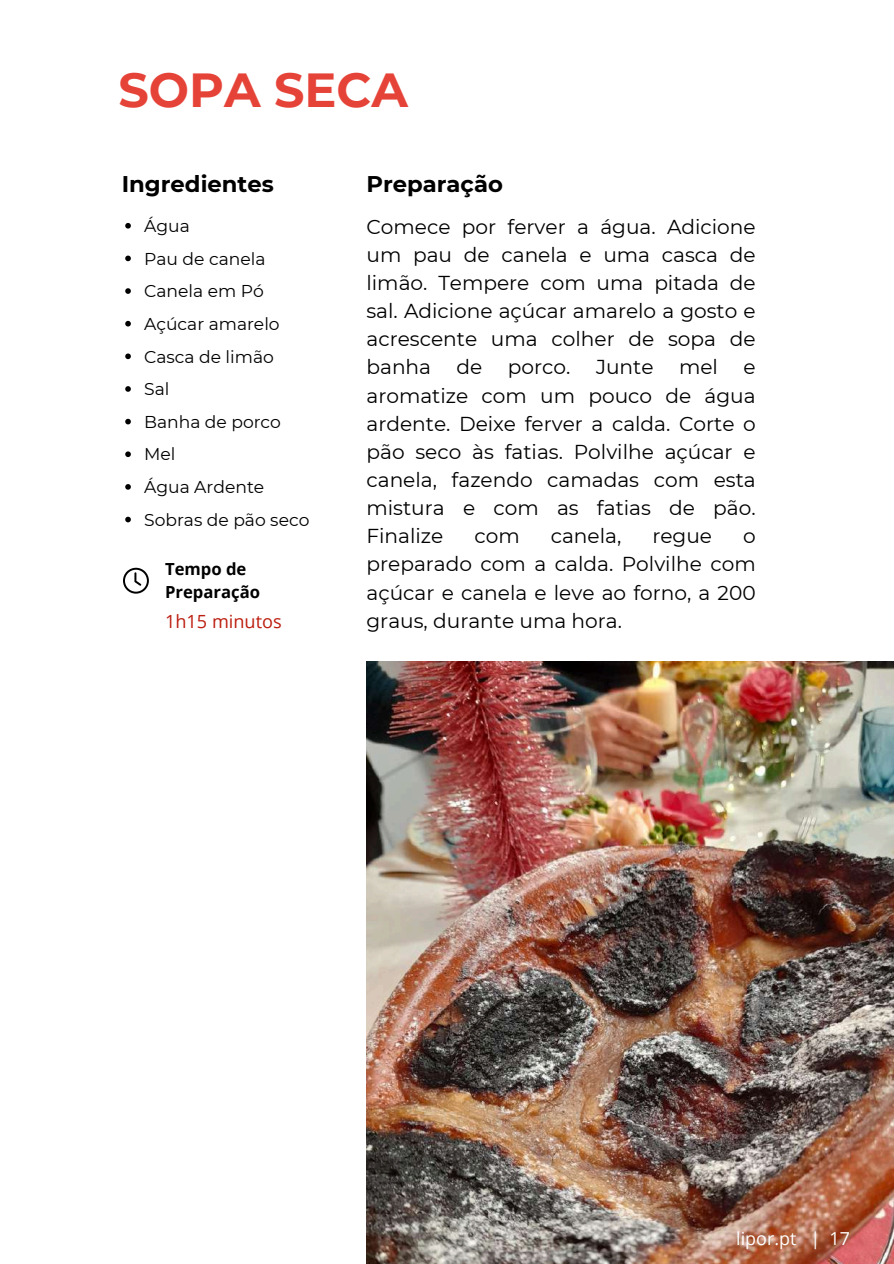
<style>
.page{position:relative;width:894px;height:1264px;background:#fff}
.page>*{position:absolute;margin:0;border:0;box-sizing:border-box;transform-origin:0 0}
.t1{font:700 47.7px "Montserrat";color:#e64338}
.t2{font:700 22.65px "Montserrat";color:#000}
.t3{font:20.1px/28.2px "Montserrat";color:#000;text-align:justify}
.t4{font:18.15px "Open Sans";color:#bc1f10}
.t5{font:17.85px "Open Sans";color:#fff}
.t6{font:17.1px/32.7px "Montserrat";color:#000}
.t7{font:700 16.65px/22.5px "Open Sans";color:#000}
</style>
<div class="page">
<svg style="left:123px;top:567px;width:26px;height:26px"></svg>
<img style="left:366px;top:661px;width:527px;height:602px">
<svg style="left:125px;top:223px;width:6px;height:5px"></svg>
<svg style="left:125px;top:255px;width:6px;height:6px"></svg>
<svg style="left:125px;top:288px;width:6px;height:6px"></svg>
<svg style="left:125px;top:321px;width:6px;height:5px"></svg>
<svg style="left:125px;top:353px;width:6px;height:6px"></svg>
<svg style="left:125px;top:386px;width:6px;height:6px"></svg>
<svg style="left:125px;top:419px;width:6px;height:5px"></svg>
<svg style="left:125px;top:451px;width:6px;height:6px"></svg>
<svg style="left:125px;top:484px;width:6px;height:5px"></svg>
<svg style="left:125px;top:516px;width:6px;height:6px"></svg>
<h1 class="t1" style="left:118px;top:60px;width:291px">SOPA SECA</h1>
<p class="t2" style="left:122px;top:170px;width:153px">Ingredientes</p>
<p class="t2" style="left:366px;top:170px;width:138px">Preparação</p>
<p class="t6" style="left:144px;top:209px;width:167px">Água<br>Pau de canela<br>Canela em Pó<br>Açúcar amarelo<br>Casca de limão<br>Sal<br>Banha de porco<br>Mel<br>Água Ardente<br>Sobras de pão seco</p>
<p class="t7" style="left:165px;top:557px;width:96px">Tempo de<br>Preparação</p>
<p class="t4" style="left:165px;top:608px;width:118px">1h15 minutos</p>
<p class="t3" style="left:366px;top:212px;width:390px">Comece por ferver a água. Adicione um pau de canela e uma casca de limão. Tempere com uma pitada de sal. Adicione açúcar amarelo a gosto e acrescente uma colher de sopa de banha</p>
<p class="t3" style="left:456px;top:353px;width:27px">de</p>
<p class="t3" style="left:508px;top:353px;width:64px">porco.</p>
<p class="t3" style="left:596px;top:353px;width:59px">Junte</p>
<p class="t3" style="left:679px;top:353px;width:40px">mel</p>
<p class="t3" style="left:366px;top:353px;width:390px;text-indent:377px">e aromatize com um pouco de água ardente. Deixe ferver a calda. Corte o pão seco às fatias. Polvilhe açúcar e canela, fazendo camadas com esta mistura e com as fatias de pão.<br>Finalize</p>
<p class="t3" style="left:474px;top:522px;width:47px">com</p>
<p class="t3" style="left:550px;top:522px;width:72px">canela,</p>
<p class="t3" style="left:652px;top:522px;width:61px">regue</p>
<p class="t3" style="left:366px;top:522px;width:390px;text-indent:376px">o preparado com a calda. Polvilhe com açúcar e canela e leve ao forno, a 200 graus, durante uma hora.</p>
<p class="t5" style="left:736px;top:1225px;width:115px">lipor.pt | 17</p>
</div>
